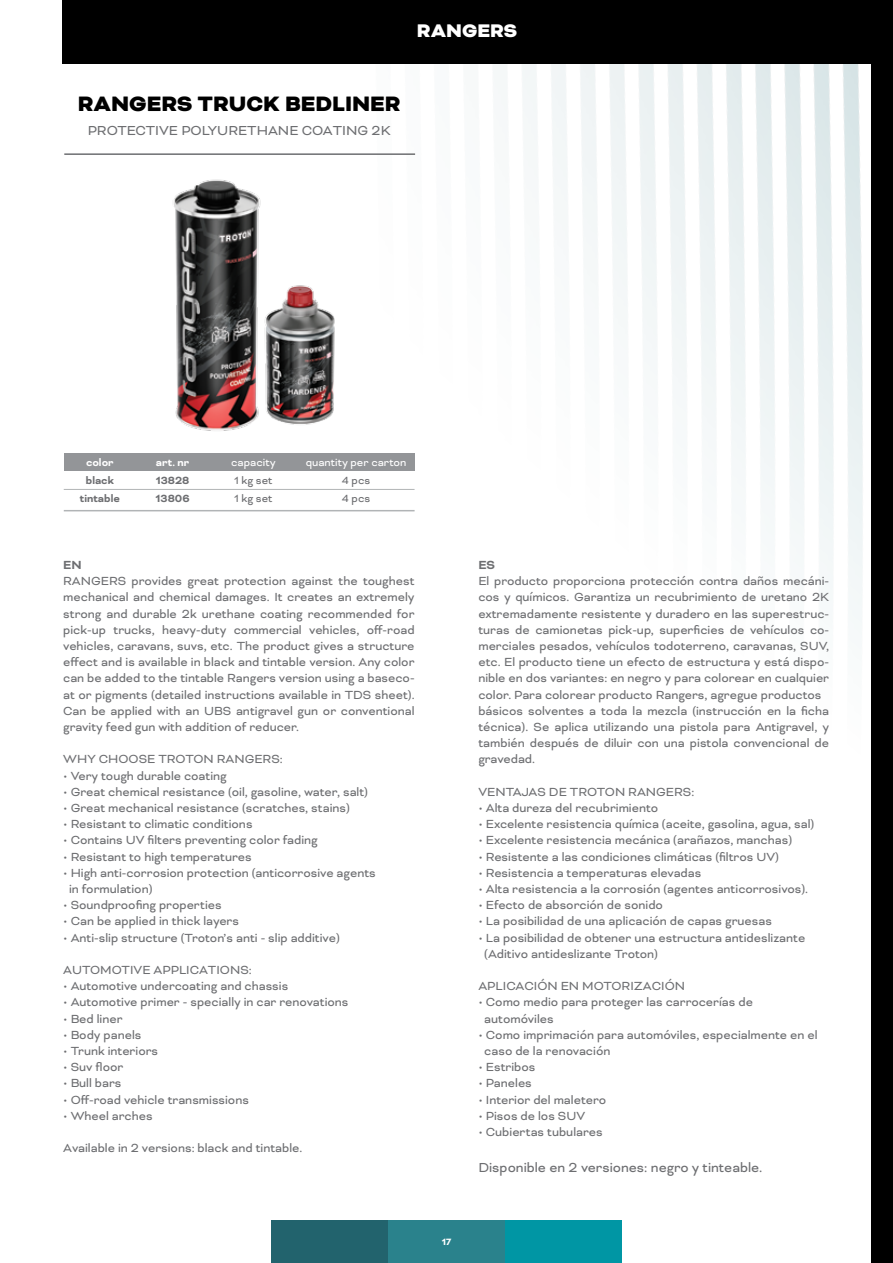
<style>
.page{position:relative;width:893px;height:1263px;background:#fff}
.page>*{position:absolute;margin:0;border:0;box-sizing:border-box;transform-origin:0 0}
.t1{font:900 24px "Bicyclette";color:#000}
.t2{font:900 21px "Bicyclette";color:#fff}
.t3{font:15px "Bicyclette";color:#6d6e71}
.t4{font:13.5px/16.2px "Bicyclette";color:#6d6e71}
.t5{font:700 13.5px "Bicyclette";color:#6d6e71}
.t6{font:12px "Bicyclette";color:#fff}
.t7{font:700 12px/18px "Bicyclette";color:#6d6e71}
.t8{font:12px/18px "Bicyclette";color:#6d6e71}
.t9{font:700 12px "Bicyclette";color:#fff}
.t10{font:700 10.5px "Bicyclette";color:#fff}
</style>
<div class="page">
<img style="left:371px;top:63px;width:501px;height:1113px">
<div style="left:872px;top:0;width:21px;height:1263px;background:#000"></div>
<div style="left:63px;top:0;width:830px;height:63px;background:#000"></div>
<hr style="left:64px;top:153px;width:351px;height:2px;background:#6d6e71">
<div style="left:64px;top:454px;width:351px;height:17px;background:#939598"></div>
<hr style="left:64px;top:489px;width:351px;height:1px;background:#b1b4b6">
<hr style="left:64px;top:510px;width:351px;height:1px;background:#b1b4b6">
<img style="left:174px;top:172px;width:241px;height:264px">
<div style="left:271px;top:1220px;width:117px;height:43px;background:#22636d"></div>
<div style="left:388px;top:1220px;width:117px;height:43px;background:#2a828c"></div>
<div style="left:505px;top:1220px;width:117px;height:43px;background:#0096a4"></div>
<h2 class="t2" style="left:417px;top:18px;width:101px">RANGERS</h2>
<h1 class="t1" style="left:78px;top:90px;width:324px">RANGERS TRUCK BEDLINER</h1>
<p class="t3" style="left:88px;top:122px;width:20px">Protective</p>
<p class="t3" style="left:181px;top:122px;width:11px">polyurethane</p>
<p class="t3" style="left:302px;top:122px;width:11px">coating</p>
<p class="t3" style="left:372px;top:122px;width:21px">2K</p>
<p class="t9" style="left:86px;top:455px;width:29px">color</p>
<p class="t7" style="left:80px;top:471px;width:41px;text-align:center">black tintable</p>
<p class="t9" style="left:156px;top:455px;width:35px">art. nr</p>
<p class="t7" style="left:156px;top:471px;width:36px">13828<br>13806</p>
<p class="t6" style="left:231px;top:455px;width:46px">capacity</p>
<p class="t8" style="left:234px;top:471px;width:40px">1 kg set<br>1 kg set</p>
<p class="t6" style="left:306px;top:455px;width:102px">quantity per carton</p>
<p class="t8" style="left:342px;top:471px;width:30px">4 pcs<br>4 pcs</p>
<p class="t5" style="left:63px;top:557px;width:10px">EN</p>
<p class="t4" style="left:63px;top:573px;width:353px;text-align:justify">RANGERS provides great protection against the toughest mechanical and chemical damages. It creates an extremely strong and durable 2k urethane coating recommended for pick-up trucks, heavy-duty commercial vehicles, off-road vehicles, caravans, suvs, etc. The product gives a structure effect and is available in black and tintable version. Any color can be added to the tintable Rangers version using a baseco&shy;at or pigments (detailed instructions available in TDS sheet).<br>Can be applied with an UBS antigravel gun or conventional gravity feed gun with addition of reducer.</p>
<p class="t4" style="left:63px;top:751px;width:221px">WHY CHOOSE TROTON RANGERS:</p>
<p class="t4" style="left:63px;top:767px;width:165px">• Very tough durable coating</p>
<p class="t4" style="left:63px;top:783px;width:306px">• Great chemical resistance (oil, gasoline, water, salt)</p>
<p class="t4" style="left:63px;top:800px;width:288px">• Great mechanical resistance (scratches, stains)</p>
<p class="t4" style="left:63px;top:816px;width:191px">• Resistant to climatic conditions</p>
<p class="t4" style="left:63px;top:832px;width:256px">• Contains UV filters preventing color fading</p>
<p class="t4" style="left:63px;top:848px;width:190px">• Resistant to high temperatures</p>
<p class="t4" style="left:69px;top:864px;width:308px;text-indent:-6px">• High anti-corrosion protection (anticorrosive agents in formulation)</p>
<p class="t4" style="left:63px;top:897px;width:160px">• Soundproofing properties</p>
<p class="t4" style="left:63px;top:913px;width:177px">• Can be applied in thick layers</p>
<p class="t4" style="left:63px;top:929px;width:278px">• Anti-slip structure (Troton’s anti - slip additive)</p>
<p class="t4" style="left:63px;top:962px;width:190px">AUTOMOTIVE APPLICATIONS:</p>
<p class="t4" style="left:63px;top:978px;width:227px">• Automotive undercoating and chassis</p>
<p class="t4" style="left:63px;top:994px;width:287px">• Automotive primer - specially in car renovations</p>
<p class="t4" style="left:63px;top:1010px;width:61px">• Bed liner</p>
<p class="t4" style="left:63px;top:1026px;width:80px">• Body panels</p>
<p class="t4" style="left:63px;top:1043px;width:96px">• Trunk interiors</p>
<p class="t4" style="left:63px;top:1059px;width:62px">• Suv floor</p>
<p class="t4" style="left:63px;top:1075px;width:60px">• Bull bars</p>
<p class="t4" style="left:63px;top:1091px;width:187px">• Off-road vehicle transmissions</p>
<p class="t4" style="left:63px;top:1107px;width:91px">• Wheel arches</p>
<p class="t4" style="left:63px;top:1140px;width:241px">Available in 2 versions: black and tintable.</p>
<p class="t10" style="left:442px;top:1235px;width:11px">17</p>
<p class="t5" style="left:478px;top:557px;width:9px">ES</p>
<p class="t4" style="left:478px;top:573px;width:352px">El producto proporciona protección contra daños mecáni&shy;cos y químicos. Garantiza un recubrimiento de uretano 2K extremadamente resistente y duradero en las superestruc&shy;turas de camionetas pick-up, superficies de vehículos co&shy;merciales pesados, vehículos todoterreno, caravanas, SUV, etc. El producto tiene un efecto de estructura y está dispo&shy;nible en dos variantes: en negro y para colorear en cualquier color. Para colorear producto Rangers, agregue productos básicos solventes a toda la mezcla (instrucción en la ficha técnica). Se aplica utilizando una pistola para Antigravel, y también después de diluir con una pistola convencional de gravedad.</p>
<p class="t4" style="left:478px;top:783px;width:217px">VENTAJAS DE TROTON RANGERS:</p>
<p class="t4" style="left:478px;top:800px;width:181px">• Alta dureza del recubrimiento</p>
<p class="t4" style="left:478px;top:816px;width:337px">• Excelente resistencia química (aceite, gasolina, agua, sal)</p>
<p class="t4" style="left:478px;top:832px;width:315px">• Excelente resistencia mecánica (arañazos, manchas)</p>
<p class="t4" style="left:478px;top:848px;width:302px">• Resistente a las condiciones climáticas (filtros UV)</p>
<p class="t4" style="left:478px;top:864px;width:225px">• Resistencia a temperaturas elevadas</p>
<p class="t4" style="left:478px;top:881px;width:331px">• Alta resistencia a la corrosión (agentes anticorrosivos).</p>
<p class="t4" style="left:478px;top:897px;width:186px">• Efecto de absorción de sonido</p>
<p class="t4" style="left:478px;top:913px;width:295px">• La posibilidad de una aplicación de capas gruesas</p>
<p class="t4" style="left:484px;top:929px;width:322px;text-indent:-6px">• La posibilidad de obtener una estructura antideslizante (Aditivo antideslizante Troton)</p>
<p class="t4" style="left:478px;top:978px;width:208px">APLICACIÓN EN MOTORIZACIÓN</p>
<p class="t4" style="left:484px;top:994px;width:270px;text-indent:-6px">• Como medio para proteger las carrocerías de automóviles</p>
<p class="t4" style="left:484px;top:1026px;width:335px;text-indent:-6px">• Como imprimación para automóviles, especialmente en el caso de la renovación</p>
<p class="t4" style="left:478px;top:1059px;width:59px">• Estribos</p>
<p class="t4" style="left:478px;top:1075px;width:55px">• Paneles</p>
<p class="t4" style="left:478px;top:1091px;width:129px">• Interior del maletero</p>
<p class="t4" style="left:478px;top:1107px;width:108px">• Pisos de los SUV</p>
<p class="t4" style="left:478px;top:1124px;width:126px">• Cubiertas tubulares</p>
<p class="t3" style="left:478px;top:1159px;width:286px">Disponible en 2 versiones: negro y tinteable.</p>
</div>
